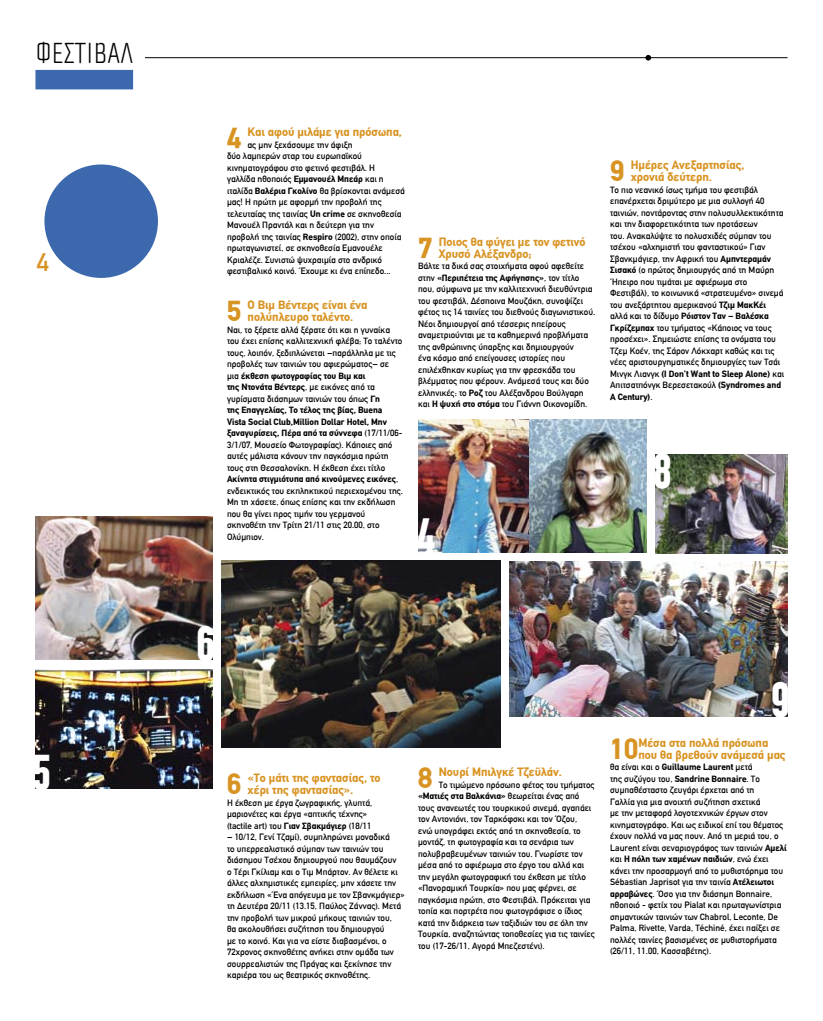
<style>
.page{position:relative;width:823px;height:1021px;background:#fff}
.page>*{position:absolute;margin:0;border:0;box-sizing:border-box;transform-origin:0 0}
.t1{font:700 condensed 49px "Din TT";color:#fff}
.t2{font:100 30px "Cholla TT";color:#000}
.t3{font:700 28.9px "Din TT";color:#d89423}
.t4{font:700 12px/12px "Din TT";color:#d89423}
.t5{font:9px/11.5px "Din TT";color:#000}
.s1{font-weight:700}
</style>
<div class="page">
<div style="left:44px;top:164px;width:114px;height:114px;background:#3c68ae;border-radius:50%"></div>
<hr style="left:133px;top:57px;width:654px;height:1px;background:#000">
<svg style="left:645px;top:55px;width:5px;height:6px"></svg>
<div style="left:35px;top:43px;width:110px;height:52px;background:#fff"></div>
<div style="left:35px;top:70px;width:98px;height:19px;background:#3c68ae"></div>
<img style="left:222px;top:561px;width:278px;height:186px">
<img style="left:35px;top:669px;width:178px;height:119px">
<img style="left:35px;top:517px;width:177px;height:142px">
<img style="left:655px;top:454px;width:131px;height:99px">
<img style="left:509px;top:561px;width:278px;height:155px">
<img style="left:418px;top:419px;width:228px;height:134px">
<h2 class="t2" style="left:35px;top:36px;width:99px">ΦΕΣΤΙΒΑΛ</h2>
<h1 class="t1" style="left:33px;top:746px;width:19px">5</h1>
<h3 class="t3" style="left:227px;top:122px;width:16px">4</h3>
<h3 class="t4" style="left:247px;top:126px;width:156px">Και αφού μιλάμε για πρόσωπα,</h3>
<p class="t5" style="left:227px;top:139px;width:179px;text-indent:21px">ας μην ξεχάσουμε την άφιξη<br>δύο λαμπερών σταρ του ευρωπαϊκού κινηματογράφου στο φετινό φεστιβάλ. Η γαλλίδα ηθοποιός <span class="s1">Εμμανουέλ Μπεάρ</span> και η ιταλίδα <span class="s1">Βαλέρια Γκολίνο</span> θα βρίσκονται ανάμεσά μας! Η πρώτη με αφορμή την προβολή της τελευταίας της ταινίας <span class="s1">Un crime</span> σε σκηνοθεσία Μανουέλ Πραντάλ και η δεύτερη για την προβολή της ταινίας <span class="s1">Respiro</span> (2002), στην οποία πρωταγωνιστεί, σε σκηνοθεσία Εμανουέλε Κριαλέζε. Συνιστώ ψυχραιμία στο ανδρικό φεστιβαλικό κοινό. Έχουμε κι ένα επίπεδο...</p>
<h3 class="t3" style="left:227px;top:295px;width:16px">5</h3>
<h3 class="t4" style="left:247px;top:299px;width:121px">Ο Βιμ Βέντερς είναι ένα πολύπλευρο ταλέντο.</h3>
<p class="t5" style="left:227px;top:324px;width:177px">Ναι, το ξέρετε αλλά ξέρατε ότι και η γυναίκα του έχει επίσης καλλιτεχνική φλέβα; Το ταλέντο τους, λοιπόν, ξεδιπλώνεται –παράλληλα με τις προβολές των ταινιών του αφιερώματος– σε μια <span class="s1">έκθεση φωτογραφίας του Βιμ και<br>της Ντονάτα Βέντερς</span>, με εικόνες από τα γυρίσματα διάσημων ταινιών του όπως <span class="s1">Γη<br>της Επαγγελίας, Το τέλος της βίας, Buena Vista Social Club,Million Dollar Hotel, Μην ξαναγυρίσεις, Πέρα από τα σύννεφα</span> (17/11/06- 3/1/07, Μουσείο Φωτογραφίας). Κάποιες από αυτές μάλιστα κάνουν την παγκόσμια πρώτη τους στη Θεσσαλονίκη. Η έκθεση έχει τίτλο <span class="s1">Ακίνητα στιγμιότυπα από κινούμενες εικόνες</span>, ενδεικτικός του εκπληκτικού περιεχομένου της.<br>Μη τη χάσετε, όπως επίσης και την εκδήλωση που θα γίνει προς τιμήν του γερμανού σκηνοθέτη την Τρίτη 21/11 στις 20.00, στο Ολύμπιον.</p>
<h3 class="t3" style="left:418px;top:232px;width:16px">7</h3>
<h3 class="t4" style="left:438px;top:236px;width:148px">Ποιος θα φύγει με τον φετινό<br>Χρυσό Αλέξανδρο;</h3>
<p class="t5" style="left:418px;top:260px;width:178px">Βάλτε τα δικά σας στοιχήματα αφού αφεθείτε στην <span class="s1">«Περιπέτεια της Αφήγησης»</span>, τον τίτλο που, σύμφωνα με την καλλιτεχνική διευθύντρια του φεστιβάλ, Δέσποινα Μουζάκη, συνοψίζει φέτος τις 14 ταινίες του διεθνούς διαγωνιστικού.<br>Νέοι δημιουργοί από τέσσερις ηπείρους αναμετριούνται με τα καθημερινά προβλήματα της ανθρώπινης ύπαρξης και δημιουργούν<br>ένα κόσμο από επείγουσες ιστορίες που επιλέχθηκαν κυρίως για την φρεσκάδα του βλέμματος που φέρουν. Ανάμεσά τους και δύο ελληνικές: το <span class="s1">Ροζ</span> του Αλέξανδρου Βούλγαρη και <span class="s1">Η ψυχή στο στόμα</span> του Γιάννη Οικονομίδη.</p>
<h1 class="t1" style="left:417px;top:509px;width:19px">4</h1>
<h3 class="t3" style="left:609px;top:155px;width:16px">9</h3>
<h3 class="t4" style="left:630px;top:159px;width:115px">Ημέρες Ανεξαρτησίας, χρονιά δεύτερη.</h3>
<p class="t5" style="left:609px;top:184px;width:175px">Το πιο νεανικό ίσως τμήμα του φεστιβάλ επανέρχεται δριμύτερο με μια συλλογή 40 ταινιών, ποντάροντας στην πολυσυλλεκτικότητα και την διαφορετικότητα των προτάσεων<br>του. Ανακαλύψτε το πολυσχιδές σύμπαν του τσέχου «αλχημιστή του φανταστικού» Γιαν Σβανκμάγιερ, την Αφρική του <span class="s1">Αμπντεραμάν Σισακό</span> (ο πρώτος δημιουργός από τη Μαύρη Ήπειρο που τιμάται με αφιέρωμα στο Φεστιβάλ), το κοινωνικά «στρατευμένο» σινεμά του ανεξάρτητου αμερικανού <span class="s1">Τζιμ ΜακΚέι </span>αλλά και το δίδυμο <span class="s1">Ρόιστον Ταν – Βαλέσκα Γκρίζεμπαχ</span> του τμήματος «Κάποιος να τους προσέχει». Σημειώστε επίσης τα ονόματα του Τζεμ Κοέν, της Σάρον Λόκχαρτ καθώς και τις νέες αριστουργηματικές δημιουργίες των Τσάι Μινγκ Λιανγκ <span class="s1">(I Don’t Want to Sleep Alone)</span> και Απιτσατπόνγκ Βερεσετακούλ <span class="s1">(Syndromes and A Century)</span>.</p>
<h1 class="t1" style="left:653px;top:444px;width:19px">8</h1>
<h1 class="t1" style="left:197px;top:617px;width:19px">6</h1>
<h3 class="t3" style="left:227px;top:768px;width:16px">6</h3>
<h3 class="t4" style="left:247px;top:772px;width:134px">«Το μάτι της φαντασίας, το χέρι της φαντασίας».</h3>
<p class="t5" style="left:227px;top:796px;width:146px">Η έκθεση με έργα ζωγραφικής, γλυπτά, μαριονέτες και έργα «απτικής τέχνης» (tactile art) του <span class="s1">Γιαν Σβακμάγιερ</span> (18/11</p>
<p class="t5" style="left:227px;top:831px;width:179px">– 10/12, Γενί Τζαμί), συμπληρώνει μοναδικά<br>το υπερρεαλιστικό σύμπαν των ταινιών του διάσημου Τσέχου δημιουργού που θαυμάζουν<br>ο Τέρι Γκίλιαμ και ο Τιμ Μπάρτον. Αν θέλετε κι άλλες αλχημιστικές εμπειρίες, μην χάσετε την εκδήλωση «Ένα απόγευμα με τον Σβανκμάγιερ» τη Δευτέρα 20/11 (13.15, Παύλος Ζάννας). Μετά την προβολή των μικρού μήκους ταινιών του,<br>θα ακολουθήσει συζήτηση του δημιουργού<br>με το κοινό. Και για να είστε διαβασμένοι, ο 72χρονος σκηνοθέτης ανήκει στην ομάδα των σουρρεαλιστών της Πράγας και ξεκίνησε την καριέρα του ως θεατρικός σκηνοθέτης.</p>
<h3 class="t3" style="left:418px;top:762px;width:16px">8</h3>
<h3 class="t4" style="left:438px;top:766px;width:125px">Νουρί Μπιλγκέ Τζεϋλάν.</h3>
<p class="t5" style="left:418px;top:778px;width:178px;text-indent:21px">Το τιμώμενο πρόσωπο φέτος του τμήματος <span class="s1">«Ματιές στα Βαλκάνια»</span> θεωρείται ένας από τους ανανεωτές του τουρκικού σινεμά, αγαπάει τον Αντονιόνι, τον Ταρκόφσκι και τον Όζου,<br>ενώ υπογράφει εκτός από τη σκηνοθεσία, το μοντάζ, τη φωτογραφία και τα σενάρια των πολυβραβευμένων ταινιών του. Γνωρίστε τον μέσα από το αφιέρωμα στο έργο του αλλά και την μεγάλη φωτογραφική του έκθεση με τίτλο «Πανοραμική Τουρκία» που μας φέρνει, σε παγκόσμια πρώτη, στο Φεστιβάλ. Πρόκειται για τοπία και πορτρέτα που φωτογράφισε ο ίδιος κατά την διάρκεια των ταξιδιών του σε όλη την Τουρκία, αναζητώντας τοποθεσίες για τις ταινίες του (17-26/11, Αγορά Μπεζεστένι).</p>
<h1 class="t1" style="left:771px;top:673px;width:19px">9</h1>
<h3 class="t3" style="left:609px;top:733px;width:30px">10</h3>
<h3 class="t4" style="left:638px;top:736px;width:149px">Μέσα στα πολλά πρόσωπα που θα βρεθούν ανάμεσά μας</h3>
<p class="t5" style="left:609px;top:761px;width:178px">θα είναι και ο <span class="s1">Guillaume Laurent</span> μετά<br>της συζύγου του, <span class="s1">Sandrine Bonnaire</span>. Το συμπαθέσταστο ζευγάρι έρχεται από τη<br>Γαλλία για μια ανοιχτή συζήτηση σχετικά<br>με την μεταφορά λογοτεχνικών έργων στον κινηματογράφο. Και ως ειδικοί επί του θέματος έχουν πολλά να μας πουν. Από τη μεριά του, ο Laurent είναι σεναριογράφος των ταινιών <span class="s1">Αμελί </span>και <span class="s1">Η πόλη των χαμένων παιδιών</span>, ενώ έχει κάνει την προσαρμογή από το μυθιστόρημα του Sébastian Japrisot για την ταινία <span class="s1">Ατέλειωτοι αρραβώνες</span>. Όσο για την διάσημη Bonnaire, ηθοποιό - φετίχ του Pialat και πρωταγωνίστρια σημαντικών ταινιών των Chabrol, Leconte, De Palma, Rivette, Varda, Téchiné, έχει παίξει σε πολλές ταινίες βασισμένες σε μυθιστορήματα (26/11, 11.00, Κασσαβέτης).</p>
</div>
